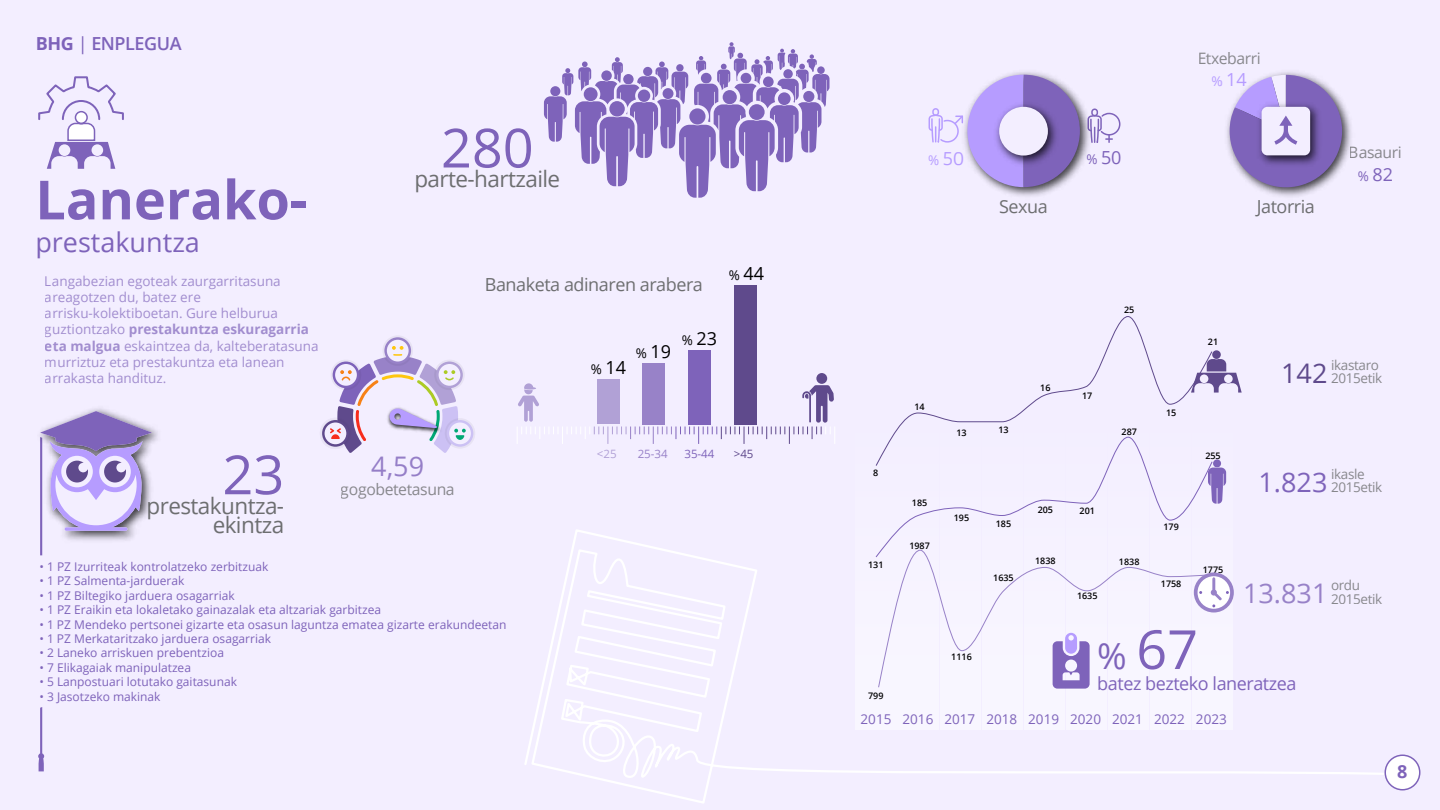
<style>
.page{position:relative;width:1440px;height:810px;background:#f3eeff}
.page>*{position:absolute;margin:0;border:0;box-sizing:border-box;transform-origin:0 0}
.t1{font:700 54px "Open Sans";color:#7e63ba}
.t2{font:54px "Open Sans";color:#7e63ba}
.t3{font:27px "Open Sans";color:#7e63ba}
.t4{font:22.5px/19.5px "Open Sans";letter-spacing:-.025em;color:#6d6e70;text-align:right}
.t5{font:18px "Open Sans";letter-spacing:-.025em;color:#6d6e70}
.t6{font:18px "Open Sans";letter-spacing:-.025em;color:#7e63ba}
.t7{font:600 18px "Open Sans";letter-spacing:-.025em;color:#7e63ba}
.t8{font:18px "Open Sans";color:#000}
.t9{font:18px "Open Sans";color:#b69cff}
.t10{font:700 18px "Open Sans";color:#7e63ba}
.t11{font:15.75px "Open Sans";letter-spacing:-.025em;color:#6d6e70}
.t12{font:13.5px/16.2px "Open Sans";color:#7e63ba}
.t13{font:13.5px/13.5px "Open Sans";letter-spacing:-.025em;color:#6d6e70}
.t14{font:12px "Open Sans";color:#7e63ba}
.t15{font:11.48px "Open Sans";color:#9882c8}
.t16{font:11.48px "Open Sans";color:#7e63ba}
.t17{font:11.48px "Open Sans";color:#b1a1d6}
.t18{font:11.48px "Open Sans";color:#5f4a8c}
.t19{font:600 9px "Open Sans";color:#000}
.s1{font-weight:700}
.s2{font-weight:400}
.s3{font-size:13.5px}
.s4{font-size:36px}
.s5{font-size:27px;color:#5f4a8c}
.s6{font-size:27px;color:#7e63ba}
.s7{font-size:27px;color:#9882c8}
</style>
<div class="page">
<svg style="left:525px;top:530px;width:873px;height:273px"></svg>
<svg style="left:38px;top:76px;width:86px;height:93px"></svg>
<svg style="left:544px;top:42px;width:286px;height:156px"></svg>
<div style="left:1091px;top:108px;width:7px;height:8px;border:2px solid #7e63ba;border-radius:3px"></div>
<svg style="left:1094px;top:112px;width:27px;height:31px"></svg>
<img style="left:1227px;top:72px;width:124px;height:125px">
<svg style="left:1230px;top:75px;width:112px;height:112px"></svg>
<img style="left:994px;top:72px;width:100px;height:124px">
<svg style="left:928px;top:75px;width:152px;height:112px"></svg>
<img style="left:991px;top:98px;width:72px;height:72px">
<div style="left:999px;top:107px;width:49px;height:49px;background:#f3eeff;border-radius:50%"></div>
<svg style="left:38px;top:707px;width:6px;height:64px"></svg>
<img style="left:152px;top:432px;width:6px;height:13px">
<svg style="left:40px;top:411px;width:112px;height:144px"></svg>
<div style="left:856px;top:292px;width:40px;height:438px;background:#f4efff"></div>
<div style="left:898px;top:292px;width:40px;height:438px;background:#f8f6ff"></div>
<div style="left:940px;top:292px;width:40px;height:438px;background:#f8f6ff"></div>
<div style="left:982px;top:292px;width:40px;height:438px;background:#f8f6ff"></div>
<div style="left:1024px;top:292px;width:41px;height:438px;background:#f8f6ff"></div>
<div style="left:1066px;top:292px;width:41px;height:438px;background:#f8f6ff"></div>
<div style="left:1108px;top:292px;width:41px;height:438px;background:#f8f6ff"></div>
<div style="left:1150px;top:292px;width:41px;height:438px;background:#f8f6ff"></div>
<div style="left:1192px;top:292px;width:41px;height:438px;background:#f3eeff"></div>
<svg style="left:892px;top:316px;width:321px;height:120px"></svg>
<div style="left:1212px;top:350px;width:9px;height:9px;background:#5f4a8c;border-radius:50%"></div>
<svg style="left:1191px;top:359px;width:51px;height:34px"></svg>
<svg style="left:875px;top:436px;width:359px;height:253px"></svg>
<div style="left:445px;top:418px;width:30px;height:31px;background:#ece7f8;border-radius:50%"></div>
<div style="left:445px;top:418px;width:30px;height:30px;background:#ebe6f7;border-radius:50%"></div>
<svg style="left:446px;top:419px;width:29px;height:29px"></svg>
<div style="left:447px;top:420px;width:26px;height:27px;background:#ccc1f4;border-radius:50%"></div>
<div style="left:449px;top:423px;width:22px;height:21px;background:#f3eeff;border-radius:50%"></div>
<div style="left:382px;top:335px;width:31px;height:31px;background:#ede8f9;border-radius:50%"></div>
<div style="left:383px;top:335px;width:30px;height:31px;background:#e9e4f5;border-radius:50%"></div>
<svg style="left:384px;top:337px;width:27px;height:27px"></svg>
<div style="left:387px;top:340px;width:22px;height:22px;background:#f3eeff;border-radius:50%"></div>
<div style="left:320px;top:418px;width:31px;height:31px;background:#eae5f7;border-radius:50%"></div>
<svg style="left:322px;top:420px;width:27px;height:27px"></svg>
<div style="left:325px;top:423px;width:21px;height:21px;background:#f3eeff;border-radius:50%"></div>
<svg style="left:330px;top:346px;width:136px;height:107px"></svg>
<div style="left:1385px;top:755px;width:35px;height:35px;background:#fff;border-radius:50%"></div>
<div style="left:1385px;top:755px;width:35px;height:35px;border:1px solid #7e63ba;border-radius:50%"></div>
<div style="left:816px;top:373px;width:11px;height:11px;background:#5f4a8c;border-radius:50%"></div>
<svg style="left:517px;top:383px;width:318px;height:61px"></svg>
<div style="left:597px;top:380px;width:23px;height:44px;background:#b1a1d6"></div>
<div style="left:643px;top:363px;width:22px;height:61px;background:#9882c8"></div>
<div style="left:688px;top:350px;width:23px;height:74px;background:#7e63ba"></div>
<div style="left:734px;top:285px;width:23px;height:139px;background:#5f4a8c"></div>
<h3 class="t7" style="left:36px;top:32px;width:147px"><span class="s1">BHG</span> <span class="s2">|</span> ENPLEGUA</h3>
<h1 class="t1" style="left:35px;top:162px;width:273px">Lanerako-</h1>
<h2 class="t3" style="left:35px;top:224px;width:166px">prestakuntza</h2>
<p class="t12" style="left:45px;top:272px;width:275px">Langabezian egoteak zaurgarritasuna areagotzen du, batez ere arrisku-kolektiboetan. Gure helburua guztiontzako <span class="s1">prestakuntza eskuragarria eta malgua</span> eskaintzea da, kalteberatasuna murriztuz eta prestakuntza eta lanean arrakasta handituz.</p>
<h1 class="t2" style="left:441px;top:111px;width:94px">280</h1>
<h3 class="t4" style="left:414px;top:169px;width:147px">parte-hartzaile</h3>
<h3 class="t5" style="left:485px;top:272px;width:220px">Banaketa adinaren arabera</h3>
<h3 class="t8" style="left:729px;top:261px;width:37px"><span class="s3">%</span> 44</h3>
<h3 class="t8" style="left:591px;top:355px;width:37px"><span class="s3">%</span> 14</h3>
<h3 class="t8" style="left:636px;top:339px;width:37px"><span class="s3">%</span> 19</h3>
<h3 class="t8" style="left:682px;top:326px;width:37px"><span class="s3">%</span> 23</h3>
<h1 class="t2" style="left:222px;top:438px;width:63px">23</h1>
<h3 class="t4" style="left:147px;top:495px;width:139px">prestakuntza&shy;ekintza</h3>
<h2 class="t3" style="left:371px;top:448px;width:54px">4,59</h2>
<h3 class="t11" style="left:341px;top:479px;width:115px">gogobetetasuna</h3>
<p class="t17" style="left:597px;top:446px;width:21px">&lt;25</p>
<p class="t15" style="left:638px;top:446px;width:32px">25-34</p>
<p class="t16" style="left:684px;top:446px;width:32px">35-44</p>
<p class="t18" style="left:734px;top:446px;width:21px">&gt;45</p>
<p class="t14" style="left:39px;top:558px;width:231px">• 1 PZ Izurriteak kontrolatzeko zerbitzuak</p>
<p class="t14" style="left:39px;top:573px;width:147px">• 1 PZ Salmenta-jarduerak</p>
<p class="t14" style="left:39px;top:587px;width:197px">• 1 PZ Biltegiko jarduera osagarriak</p>
<p class="t14" style="left:39px;top:602px;width:343px">• 1 PZ Eraikin eta lokaletako gainazalak eta altzariak garbitzea</p>
<p class="t14" style="left:39px;top:616px;width:469px">• 1 PZ Mendeko pertsonei gizarte eta osasun laguntza ematea gizarte erakundeetan</p>
<p class="t14" style="left:39px;top:630px;width:233px">• 1 PZ Merkataritzako jarduera osagarriak</p>
<p class="t14" style="left:39px;top:645px;width:186px">• 2 Laneko arriskuen prebentzioa</p>
<p class="t14" style="left:39px;top:659px;width:153px">• 7 Elikagaiak manipulatzea</p>
<p class="t14" style="left:39px;top:674px;width:199px">• 5 Lanpostuari lotutako gaitasunak</p>
<p class="t14" style="left:39px;top:688px;width:123px">• 3 Jasotzeko makinak</p>
<h3 class="t11" style="left:1197px;top:48px;width:65px">Etxebarri</h3>
<h3 class="t9" style="left:1212px;top:67px;width:37px"><span class="s3">%</span> 14</h3>
<h3 class="t9" style="left:928px;top:146px;width:37px"><span class="s3">%</span> 50</h3>
<h3 class="t6" style="left:1086px;top:146px;width:37px"><span class="s3">%</span> 50</h3>
<h3 class="t5" style="left:999px;top:194px;width:50px">Sexua</h3>
<h3 class="t5" style="left:1257px;top:194px;width:60px">Jatorria</h3>
<p class="t19" style="left:1124px;top:303px;width:12px">25</p>
<p class="t19" style="left:1208px;top:336px;width:12px">21</p>
<h3 class="t11" style="left:1349px;top:142px;width:54px">Basauri</h3>
<h3 class="t6" style="left:1358px;top:162px;width:37px"><span class="s3">%</span> 82</h3>
<p class="t19" style="left:873px;top:466px;width:7px">8</p>
<p class="t19" style="left:868px;top:559px;width:17px">131</p>
<p class="t19" style="left:868px;top:690px;width:17px">799</p>
<p class="t19" style="left:915px;top:400px;width:12px">14</p>
<p class="t19" style="left:956px;top:426px;width:12px">13</p>
<p class="t19" style="left:998px;top:423px;width:12px">13</p>
<p class="t19" style="left:912px;top:497px;width:17px">185</p>
<p class="t19" style="left:909px;top:539px;width:22px">1987</p>
<p class="t19" style="left:954px;top:511px;width:17px">195</p>
<p class="t19" style="left:996px;top:518px;width:17px">185</p>
<p class="t19" style="left:993px;top:571px;width:22px">1635</p>
<p class="t19" style="left:951px;top:651px;width:22px">1116</p>
<p class="t19" style="left:1040px;top:382px;width:12px">16</p>
<p class="t19" style="left:1082px;top:390px;width:12px">17</p>
<p class="t19" style="left:1122px;top:425px;width:17px">287</p>
<p class="t19" style="left:1166px;top:406px;width:12px">15</p>
<p class="t19" style="left:1205px;top:449px;width:17px">255</p>
<p class="t19" style="left:1038px;top:503px;width:17px">205</p>
<p class="t19" style="left:1080px;top:505px;width:17px">201</p>
<p class="t19" style="left:1035px;top:555px;width:22px">1838</p>
<p class="t19" style="left:1077px;top:590px;width:22px">1635</p>
<p class="t19" style="left:1119px;top:555px;width:22px">1838</p>
<p class="t19" style="left:1163px;top:521px;width:17px">179</p>
<p class="t19" style="left:1161px;top:578px;width:22px">1758</p>
<p class="t19" style="left:1203px;top:563px;width:22px">1775</p>
<h1 class="t2" style="left:1097px;top:612px;width:102px"><span class="s4">%</span> 67</h1>
<p class="t13" style="left:1281px;top:358px;width:103px;text-align:right">ikastaro<br><span class="s5">142</span> 2015etik</p>
<p class="t13" style="left:1259px;top:467px;width:125px;text-indent:72px">ikasle<br><span class="s6">1.823</span> 2015etik</p>
<p class="t13" style="left:1243px;top:578px;width:141px;text-indent:88px">ordu<br><span class="s7">13.831</span> 2015etik</p>
<h3 class="t6" style="left:1097px;top:671px;width:201px">batez bezteko laneratzea</h3>
<p class="t12" style="left:861px;top:710px;width:368px">2015 2016 2017 2018 2019 2020 2021 2022 2023</p>
<h3 class="t10" style="left:1397px;top:759px;width:12px">8</h3>
</div>
